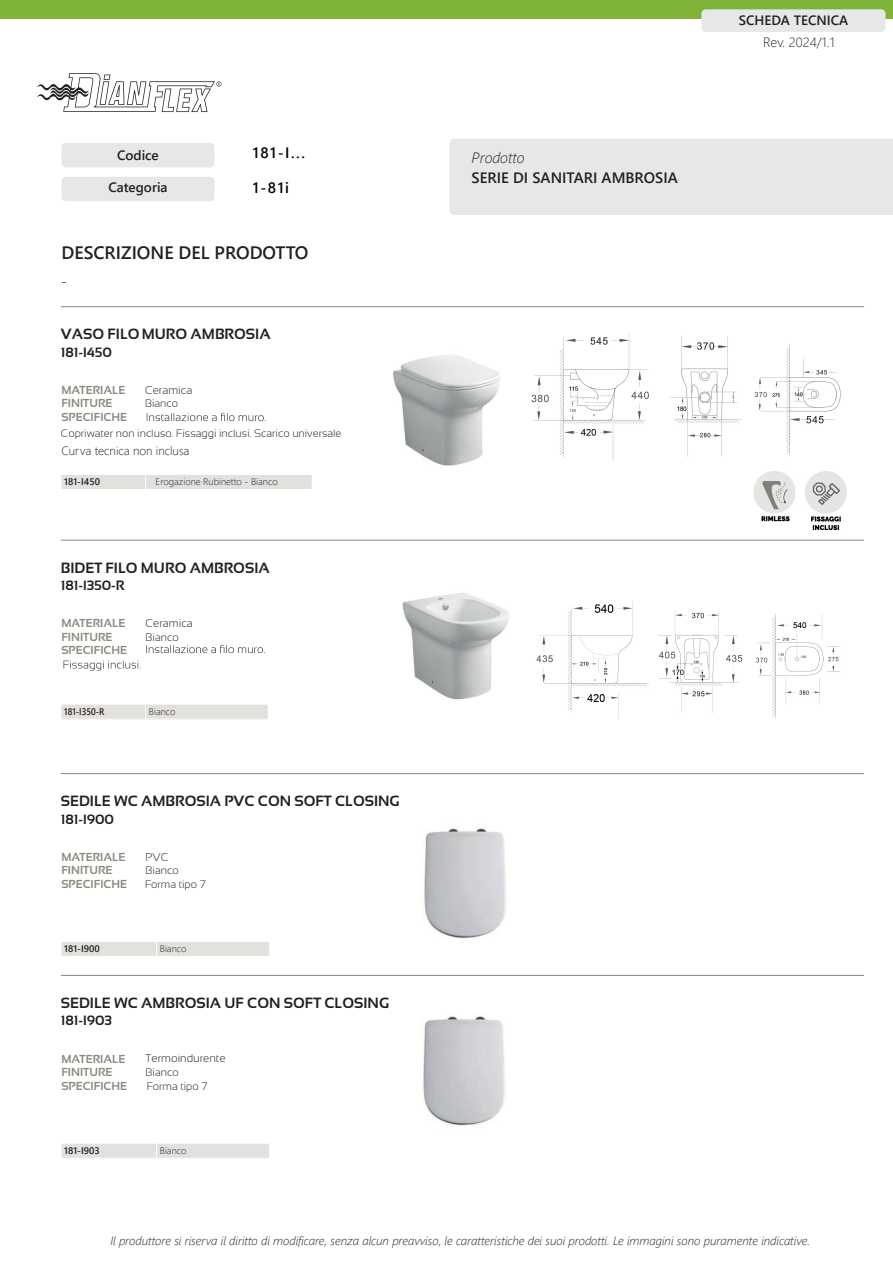
<style>
.page{position:relative;width:893px;height:1263px;background:#fff}
.page>*{position:absolute;margin:0;border:0;box-sizing:border-box;transform-origin:0 0}
.t1{font:18px "Webly Sleek UI Semibold";color:#231f20}
.t2{font:15px "Webly Sleek UI Semibold";color:#231f20}
.t3{font:15px "Webly Sleek UI Semibold";letter-spacing:.1em;color:#000}
.t4{font:italic 15px "Webly Sleek UI Light";color:#231f20}
.t5{font:700 14.85px "Sansation";color:#231f20}
.t6{font:700 13.5px "Sansation";color:#231f20}
.t7{font:13.5px "Webly Sleek UI Semibold";color:#231f20}
.t8{font:13.5px "Webly Sleek UI Light";color:#231f20}
.t9{font:italic 12px "Webly Sleek UI Light";color:#231f20}
.t10{font:12px "Webly Sleek UI Light";color:#231f20}
.t11{font:700 11.55px/13.5px "Sansation";color:#8b897f}
.t12{font:300 11.25px "Sansation";color:#231f20}
.t13{font:300 10.8px "Sansation";color:#231f20}
.t14{font:9.6px "Webly Sleek UI Light";color:#231f20}
.t15{font:9.6px "Webly Sleek UI Semibold";color:#231f20}
.t16{font:9.6px "Webly Sleek UI Semibold";color:#231f20;scale:.89 1}
</style>
<div class="page">
<div style="left:449px;top:139px;width:444px;height:76px;background:#e6e7e9"></div>
<svg style="left:37px;top:73px;width:185px;height:39px"></svg>
<div style="left:61px;top:143px;width:154px;height:24px;background:#e6e7e9;border-radius:4px"></div>
<div style="left:61px;top:177px;width:154px;height:24px;background:#e6e7e9;border-radius:4px"></div>
<div style="left:0;top:0;width:893px;height:19px;background:#7fb438"></div>
<div style="left:701px;top:9px;width:185px;height:23px;background:#e6e7e9;border-radius:4px"></div>
<hr style="left:61px;top:540px;width:803px;height:1px;background:#8b897f">
<div style="left:146px;top:474px;width:166px;height:15px;background:#e3e1de"></div>
<div style="left:61px;top:474px;width:85px;height:15px;background:#e3e1de"></div>
<hr style="left:61px;top:474px;width:85px;height:1px;background:#fff">
<hr style="left:146px;top:474px;width:166px;height:1px;background:#fff">
<svg style="left:145px;top:475px;width:1px;height:14px"></svg>
<svg style="left:61px;top:475px;width:1px;height:14px"></svg>
<svg style="left:147px;top:413px;width:119px;height:8px"></svg>
<svg style="left:146px;top:645px;width:119px;height:8px"></svg>
<hr style="left:61px;top:306px;width:803px;height:1px;background:#8b897f">
<hr style="left:61px;top:773px;width:803px;height:1px;background:#8b897f">
<div style="left:146px;top:704px;width:122px;height:15px;background:#e3e1de"></div>
<div style="left:61px;top:704px;width:85px;height:15px;background:#e3e1de"></div>
<hr style="left:61px;top:704px;width:85px;height:1px;background:#fff">
<hr style="left:146px;top:704px;width:122px;height:1px;background:#fff">
<svg style="left:145px;top:705px;width:1px;height:14px"></svg>
<svg style="left:61px;top:705px;width:1px;height:14px"></svg>
<svg style="left:64px;top:661px;width:77px;height:10px"></svg>
<div style="left:157px;top:941px;width:113px;height:15px;background:#e3e1de"></div>
<div style="left:61px;top:941px;width:96px;height:15px;background:#e3e1de"></div>
<hr style="left:61px;top:941px;width:96px;height:1px;background:#fff">
<hr style="left:157px;top:941px;width:113px;height:1px;background:#fff">
<svg style="left:156px;top:942px;width:1px;height:14px"></svg>
<svg style="left:61px;top:942px;width:1px;height:14px"></svg>
<svg style="left:269px;top:942px;width:1px;height:14px"></svg>
<hr style="left:61px;top:975px;width:803px;height:1px;background:#8b897f">
<div style="left:157px;top:1143px;width:113px;height:15px;background:#e3e1de"></div>
<div style="left:61px;top:1143px;width:96px;height:15px;background:#e3e1de"></div>
<hr style="left:61px;top:1143px;width:96px;height:1px;background:#fff">
<hr style="left:157px;top:1143px;width:113px;height:1px;background:#fff">
<svg style="left:156px;top:1144px;width:1px;height:14px"></svg>
<svg style="left:61px;top:1144px;width:1px;height:14px"></svg>
<svg style="left:269px;top:1144px;width:1px;height:14px"></svg>
<img style="left:402px;top:592px;width:107px;height:108px">
<img style="left:393px;top:355px;width:107px;height:111px">
<img style="left:753px;top:472px;width:93px;height:57px">
<img style="left:424px;top:828px;width:82px;height:111px">
<img style="left:423px;top:1016px;width:82px;height:110px">
<img style="left:536px;top:601px;width:304px;height:118px">
<img style="left:531px;top:333px;width:310px;height:129px">
<p class="t7" style="left:739px;top:10px;width:111px">SCHEDA TECNICA</p>
<p class="t7" style="left:117px;top:145px;width:43px">Codice</p>
<p class="t7" style="left:108px;top:177px;width:61px">Categoria</p>
<p class="t3" style="left:253px;top:142px;width:54px">181-I...</p>
<p class="t3" style="left:253px;top:176px;width:38px">1-81i</p>
<p class="t1" style="left:61px;top:239px;width:249px">DESCRIZIONE DEL PRODOTTO</p>
<p class="t4" style="left:61px;top:272px;width:7px">-</p>
<p class="t5" style="left:61px;top:326px;width:211px">VASO FILO MURO AMBROSIA</p>
<p class="t6" style="left:61px;top:344px;width:53px">181-I450</p>
<p class="t11" style="left:61px;top:383px;width:67px">MATERIALE<br>FINITURE<br>SPECIFICHE</p>
<p class="t12" style="left:145px;top:383px;width:49px">Ceramica</p>
<p class="t13" style="left:145px;top:397px;width:35px">Bianco</p>
<p class="t13" style="left:61px;top:428px;width:282px">Copriwater non incluso. Fissaggi inclusi. Scarico universale</p>
<p class="t14" style="left:156px;top:475px;width:124px">Erogazione Rubinetto - Bianco</p>
<p class="t10" style="left:61px;top:442px;width:130px">Curva tecnica non inclusa</p>
<p class="t15" style="left:64px;top:475px;width:37px">181-I450</p>
<p class="t5" style="left:61px;top:559px;width:210px">BIDET FILO MURO AMBROSIA</p>
<p class="t6" style="left:61px;top:578px;width:65px">181-I350-R</p>
<p class="t11" style="left:61px;top:616px;width:67px">MATERIALE<br>FINITURE<br>SPECIFICHE</p>
<p class="t12" style="left:146px;top:617px;width:49px">Ceramica</p>
<p class="t13" style="left:146px;top:631px;width:35px">Bianco</p>
<p class="t16" style="left:64px;top:704px;width:47px">181-I350-R</p>
<p class="t14" style="left:149px;top:704px;width:28px">Bianco</p>
<p class="t5" style="left:61px;top:793px;width:340px">SEDILE WC AMBROSIA PVC CON SOFT CLOSING</p>
<p class="t6" style="left:61px;top:811px;width:55px">181-I900</p>
<p class="t11" style="left:61px;top:850px;width:67px">MATERIALE<br>FINITURE<br>SPECIFICHE</p>
<p class="t12" style="left:146px;top:850px;width:24px">PVC</p>
<p class="t13" style="left:146px;top:864px;width:35px">Bianco</p>
<p class="t13" style="left:145px;top:878px;width:62px">Forma tipo 7</p>
<p class="t15" style="left:64px;top:941px;width:37px">181-I900</p>
<p class="t14" style="left:160px;top:942px;width:28px">Bianco</p>
<p class="t5" style="left:61px;top:995px;width:330px">SEDILE WC AMBROSIA UF CON SOFT CLOSING</p>
<p class="t6" style="left:61px;top:1013px;width:53px">181-I903</p>
<p class="t11" style="left:61px;top:1052px;width:67px">MATERIALE<br>FINITURE<br>SPECIFICHE</p>
<p class="t12" style="left:146px;top:1052px;width:81px">Termoindurente</p>
<p class="t13" style="left:146px;top:1066px;width:35px">Bianco</p>
<p class="t13" style="left:147px;top:1080px;width:62px">Forma tipo 7</p>
<p class="t15" style="left:64px;top:1143px;width:37px">181-I903</p>
<p class="t14" style="left:160px;top:1143px;width:28px">Bianco</p>
<p class="t4" style="left:472px;top:148px;width:55px">Prodotto</p>
<p class="t2" style="left:472px;top:166px;width:208px">SERIE DI SANITARI AMBROSIA</p>
<p class="t8" style="left:763px;top:32px;width:73px">Rev. 2024/1.1</p>
<p class="t9" style="left:110px;top:1232px;width:701px">Il produttore si riserva il diritto di modificare, senza alcun preavviso, le caratteristiche dei suoi prodotti. Le immagini sono puramente indicative.</p>
</div>
